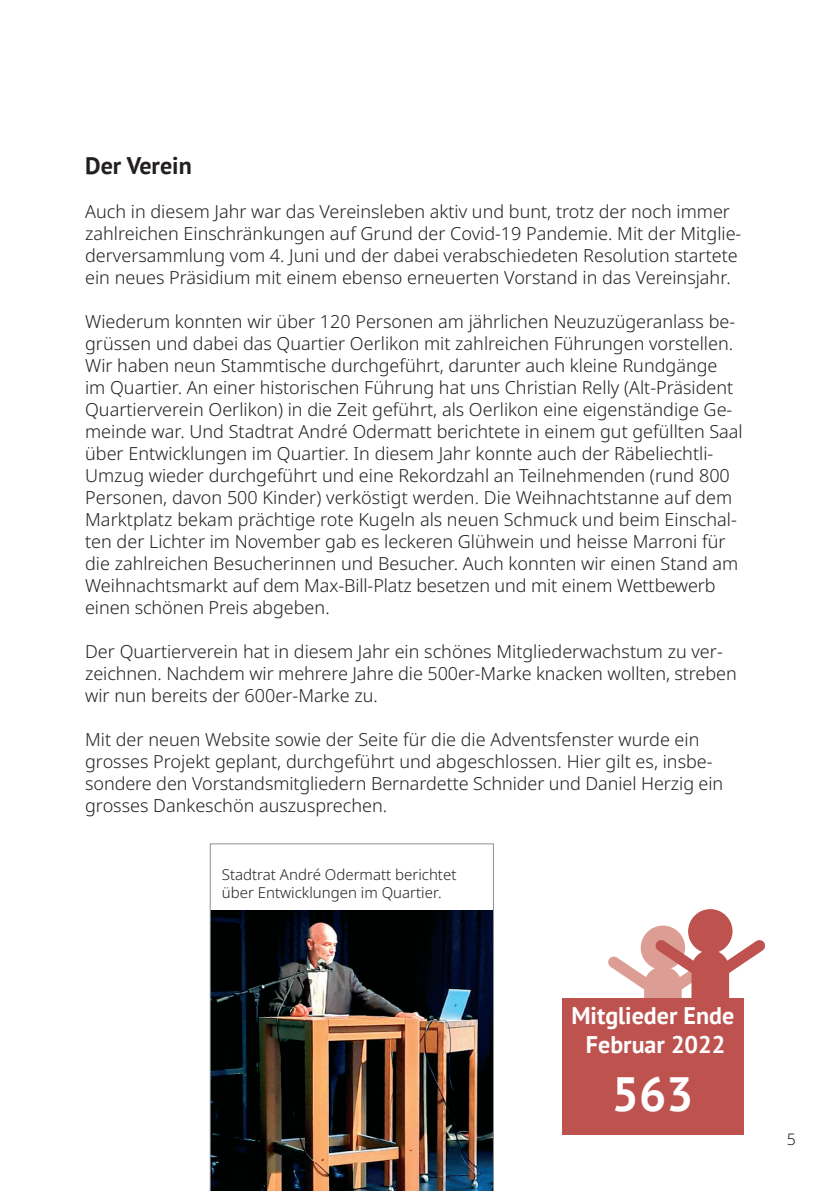
<style>
.page{position:relative;width:840px;height:1191px;background:#fff}
.page>*{position:absolute;margin:0;border:0;box-sizing:border-box;transform-origin:0 0}
.t1{font:700 48px "PT Sans";color:#fff}
.t2{font:700 24px/28.8px "PT Sans";color:#fff;text-align:center}
.t3{font:700 24px "PT Sans";color:#231f20}
.t4{font:300 18px/22px "Noto Sans";color:#231f20}
.t5{font:300 16px "Noto Sans";color:#231f20}
.t6{font:300 15px/18px "Noto Sans";color:#231f20}
</style>
<div class="page">
<div style="left:640px;top:925px;width:44px;height:45px;background:#dc9e94;border-radius:50%"></div>
<div style="left:643px;top:966px;width:38px;height:69px;background:#dc9e94;border-radius:19px"></div>
<div style="left:687px;top:909px;width:45px;height:44px;background:#bd524f;border-radius:50%"></div>
<div style="left:691px;top:950px;width:37px;height:69px;background:#bd524f;border-radius:19px"></div>
<svg style="left:608px;top:939px;width:157px;height:52px"></svg>
<div style="left:561px;top:998px;width:182px;height:136px;background:#bd524f"></div>
<img style="left:210px;top:843px;width:283px;height:348px">
<h2 class="t3" style="left:85px;top:150px;width:108px">Der Verein</h2>
<p class="t4" style="left:85px;top:201px;width:657px">Auch in diesem Jahr war das Vereinsleben aktiv und bunt, trotz der noch immer zahlreichen Einschränkungen auf Grund der Covid‐19 Pandemie. Mit der Mitglie&shy;derversammlung vom 4. Juni und der dabei verabschiedeten Resolution startete ein neues Präsidium mit einem ebenso erneuerten Vorstand in das Vereinsjahr.</p>
<p class="t4" style="left:85px;top:311px;width:658px">Wiederum konnten wir über 120 Personen am jährlichen Neuzuzügeranlass be&shy;grüssen und dabei das Quartier Oerlikon mit zahlreichen Führungen vorstellen.<br>Wir haben neun Stammtische durchgeführt, darunter auch kleine Rundgänge<br>im Quartier. An einer historischen Führung hat uns Christian Relly (Alt-Präsident Quartierverein Oerlikon) in die Zeit geführt, als Oerlikon eine eigenständige Ge&shy;meinde war. Und Stadtrat André Odermatt berichtete in einem gut gefüllten Saal über Entwicklungen im Quartier. In diesem Jahr konnte auch der Räbeliechtli‐ Umzug wieder durchgeführt und eine Rekordzahl an Teilnehmenden (rund 800<br>Personen, davon 500 Kinder) verköstigt werden. Die Weihnachtstanne auf dem Marktplatz bekam prächtige rote Kugeln als neuen Schmuck und beim Einschal&shy;ten der Lichter im November gab es leckeren Glühwein und heisse Marroni für die zahlreichen Besucherinnen und Besucher. Auch konnten wir einen Stand am Weihnachtsmarkt auf dem Max-Bill-Platz besetzen und mit einem Wettbewerb einen schönen Preis abgeben.</p>
<p class="t4" style="left:85px;top:641px;width:652px">Der Quartierverein hat in diesem Jahr ein schönes Mitgliederwachstum zu ver&shy;zeichnen. Nachdem wir mehrere Jahre die 500er-Marke knacken wollten, streben wir nun bereits der 600er-Marke zu.</p>
<p class="t4" style="left:85px;top:729px;width:639px">Mit der neuen Website sowie der Seite für die die Adventsfenster wurde ein grosses Projekt geplant, durchgeführt und abgeschlossen. Hier gilt es, insbe&shy;sondere den Vorstandsmitgliedern Bernardette Schnider und Daniel Herzig ein grosses Dankeschön auszusprechen.</p>
<p class="t6" style="left:222px;top:866px;width:236px">Stadtrat André Odermatt berichtet über Entwicklungen im Quartier.</p>
<h2 class="t2" style="left:571px;top:1000px;width:164px">Mitglieder Ende<br>Februar 2022</h2>
<h1 class="t1" style="left:611px;top:1061px;width:83px">563</h1>
<p class="t5" style="left:786px;top:1128px;width:11px">5</p>
</div>
